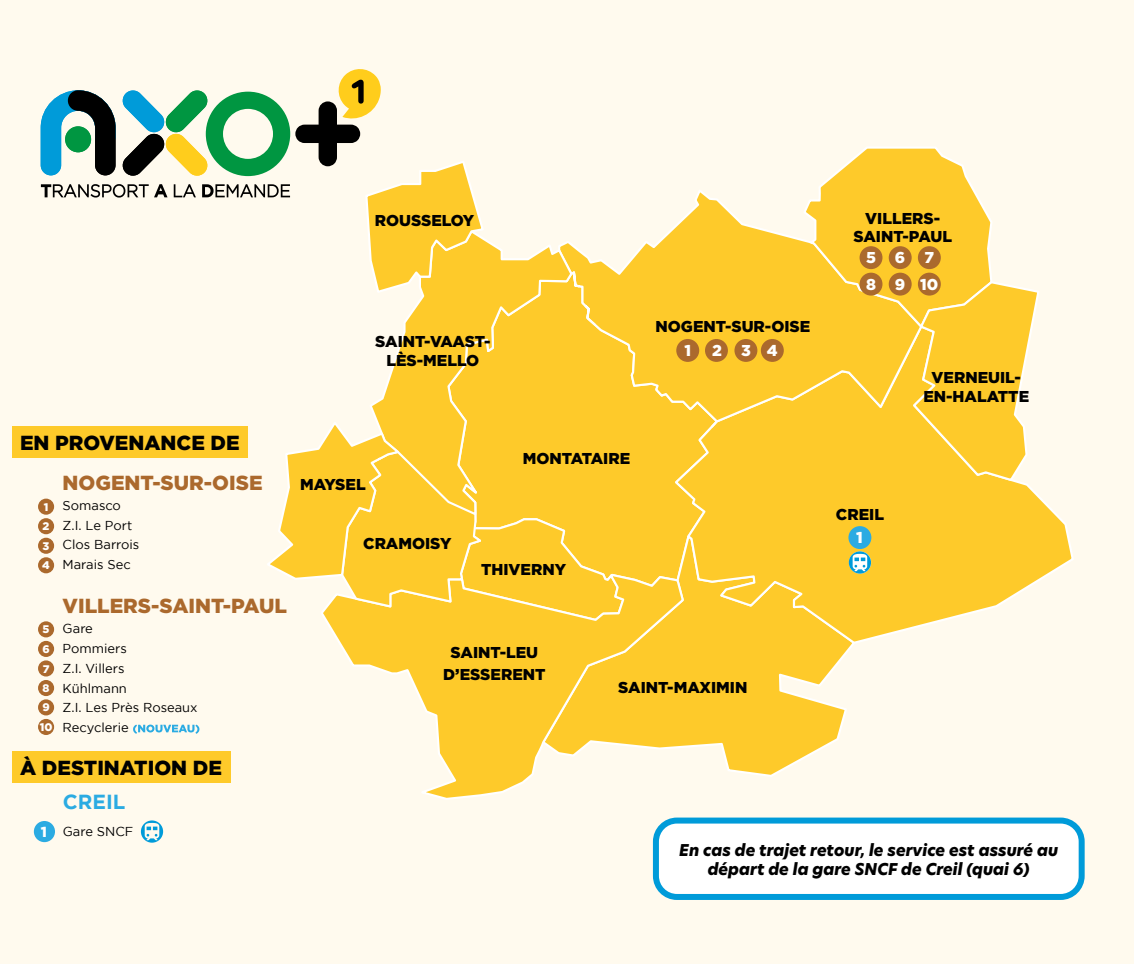
<style>
.page{position:relative;width:1134px;height:964px;background:#fffaee}
.page>*{position:absolute;margin:0;border:0;box-sizing:border-box;transform-origin:0 0}
.t1{font:900 20.4px "Gotham";color:#ab692d}
.t2{font:900 20.4px "Gotham";color:#000}
.t3{font:700 20.4px "Gotham";color:#2babe2}
.t4{font:italic 800 16px/19.2px "New Hero";color:#000;text-align:center}
.t5{font:900 15.8px/18.8px "Gotham";color:#000;text-align:center}
.t6{font:900 15.8px/26.4px "Gotham";letter-spacing:1.115em;color:#fff}
.t7{font:900 14.6px "Gotham";color:#fff}
.t8{font:13px/19.8px "Gotham";color:#000}
.t9{font:900 11px/19.6px "Gotham";color:#fff}
</style>
<div class="page">
<div style="left:626px;top:424px;width:47px;height:109px;background:#feca2a"></div>
<svg style="left:626px;top:533px;width:227px;height:244px"></svg>
<svg style="left:673px;top:424px;width:401px;height:221px"></svg>
<svg style="left:574px;top:190px;width:228px;height:234px"></svg>
<svg style="left:709px;top:420px;width:10px;height:12px"></svg>
<svg style="left:326px;top:572px;width:359px;height:228px"></svg>
<svg style="left:370px;top:239px;width:204px;height:180px;background:#fed24d"></svg>
<svg style="left:583px;top:303px;width:15px;height:24px"></svg>
<svg style="left:572px;top:270px;width:9px;height:19px"></svg>
<svg style="left:802px;top:147px;width:239px;height:335px"></svg>
<svg style="left:267px;top:419px;width:359px;height:203px;background:#fed148"></svg>
<div style="left:12px;top:751px;width:219px;height:31px;background:#feca2a"></div>
<div style="left:12px;top:427px;width:235px;height:31px;background:#feca2a"></div>
<div style="left:859px;top:246px;width:23px;height:23px;background:#ab6a2d;border-radius:50%"></div>
<div style="left:889px;top:246px;width:23px;height:23px;background:#ab6a2d;border-radius:50%"></div>
<div style="left:918px;top:246px;width:23px;height:23px;background:#ab6a2d;border-radius:50%"></div>
<div style="left:848px;top:526px;width:23px;height:23px;background:#2babe2;border-radius:50%"></div>
<div style="left:38px;top:499px;width:16px;height:16px;background:#ab692d;border-radius:50%"></div>
<div style="left:859px;top:273px;width:23px;height:23px;background:#ab6a2d;border-radius:50%"></div>
<div style="left:889px;top:273px;width:23px;height:23px;background:#ab6a2d;border-radius:50%"></div>
<div style="left:918px;top:273px;width:23px;height:23px;background:#ab6a2d;border-radius:50%"></div>
<div style="left:34px;top:821px;width:21px;height:21px;background:#2babe2;border-radius:50%"></div>
<div style="left:38px;top:518px;width:16px;height:16px;background:#ab692d;border-radius:50%"></div>
<div style="left:38px;top:538px;width:16px;height:16px;background:#ab692d;border-radius:50%"></div>
<div style="left:676px;top:339px;width:23px;height:23px;background:#ab692d;border-radius:50%"></div>
<div style="left:705px;top:339px;width:23px;height:23px;background:#ab692d;border-radius:50%"></div>
<div style="left:734px;top:339px;width:23px;height:23px;background:#ab692d;border-radius:50%"></div>
<div style="left:761px;top:339px;width:23px;height:23px;background:#ab692d;border-radius:50%"></div>
<div style="left:38px;top:557px;width:16px;height:16px;background:#ab692d;border-radius:50%"></div>
<div style="left:38px;top:621px;width:16px;height:16px;background:#ab692d;border-radius:50%"></div>
<div style="left:38px;top:641px;width:16px;height:16px;background:#ab692d;border-radius:50%"></div>
<div style="left:38px;top:660px;width:16px;height:16px;background:#ab692d;border-radius:50%"></div>
<div style="left:38px;top:680px;width:16px;height:16px;background:#ab692d;border-radius:50%"></div>
<div style="left:38px;top:699px;width:16px;height:16px;background:#ab692d;border-radius:50%"></div>
<div style="left:38px;top:719px;width:16px;height:16px;background:#ab692d;border-radius:50%"></div>
<svg style="left:849px;top:551px;width:22px;height:23px"></svg>
<svg style="left:141px;top:820px;width:22px;height:22px"></svg>
<svg style="left:133px;top:724px;width:66px;height:10px"></svg>
<svg style="left:41px;top:69px;width:444px;height:225px"></svg>
<div style="left:656px;top:820px;width:426px;height:77px;background:#fff;border-radius:21px"></div>
<div style="left:653px;top:817px;width:432px;height:83px;border:6px solid #009bd9;border-radius:21px"></div>
<p class="t2" style="left:20px;top:431px;width:221px">EN PROVENANCE DE</p>
<p class="t1" style="left:63px;top:471px;width:201px">NOGENT-SUR-OISE</p>
<p class="t8" style="left:63px;top:495px;width:78px">Somasco<br>Z.I. Le Port<br>Clos Barrois<br>Marais Sec</p>
<p class="t1" style="left:63px;top:594px;width:226px">VILLERS-SAINT-PAUL</p>
<p class="t8" style="left:63px;top:618px;width:137px">Gare<br>Pommiers<br>Z.I. Villers<br>Kühlmann<br>Z.I. Les Près Roseaux<br>Recyclerie</p>
<p class="t9" style="left:44px;top:497px;width:6px">1</p>
<p class="t9" style="left:43px;top:516px;width:8px">2<br>3</p>
<p class="t9" style="left:42px;top:555px;width:9px">4</p>
<p class="t9" style="left:40px;top:619px;width:14px">5<br>6<br>7<br>8<br>9<br>10</p>
<p class="t2" style="left:20px;top:756px;width:203px">À DESTINATION DE</p>
<p class="t7" style="left:41px;top:823px;width:8px">1</p>
<p class="t3" style="left:63px;top:790px;width:64px">CREIL</p>
<p class="t8" style="left:63px;top:821px;width:72px">Gare SNCF</p>
<p class="t5" style="left:375px;top:210px;width:101px">ROUSSELOY</p>
<p class="t5" style="left:375px;top:331px;width:117px">SAINT-VAAST-<br>LÈS-MELLO</p>
<p class="t5" style="left:300px;top:475px;width:67px">MAYSEL</p>
<p class="t5" style="left:363px;top:534px;width:90px">CRAMOISY</p>
<p class="t5" style="left:523px;top:449px;width:109px">MONTATAIRE</p>
<p class="t5" style="left:481px;top:560px;width:87px">THIVERNY</p>
<p class="t5" style="left:655px;top:317px;width:156px">NOGENT-SUR-OISE</p>
<p class="t6" style="left:684px;top:337px;width:8px">1</p>
<p class="t6" style="left:712px;top:337px;width:67px">234</p>
<p class="t5" style="left:853px;top:208px;width:100px">VILLERS-<br>SAINT-PAUL</p>
<p class="t6" style="left:866px;top:244px;width:74px">567<br>8 910</p>
<p class="t5" style="left:923px;top:368px;width:107px">VERNEUIL-<br>EN-HALATTE</p>
<p class="t5" style="left:836px;top:504px;width:50px">CREIL</p>
<p class="t6" style="left:856px;top:524px;width:8px">1</p>
<p class="t5" style="left:443px;top:642px;width:104px;line-height:21.4px">SAINT-LEU<br>D’ESSERENT</p>
<p class="t5" style="left:618px;top:677px;width:131px">SAINT-MAXIMIN</p>
<p class="t4" style="left:679px;top:840px;width:381px">En cas de trajet retour, le service est assuré au départ de la gare SNCF de Creil (quai 6)</p>
</div>
